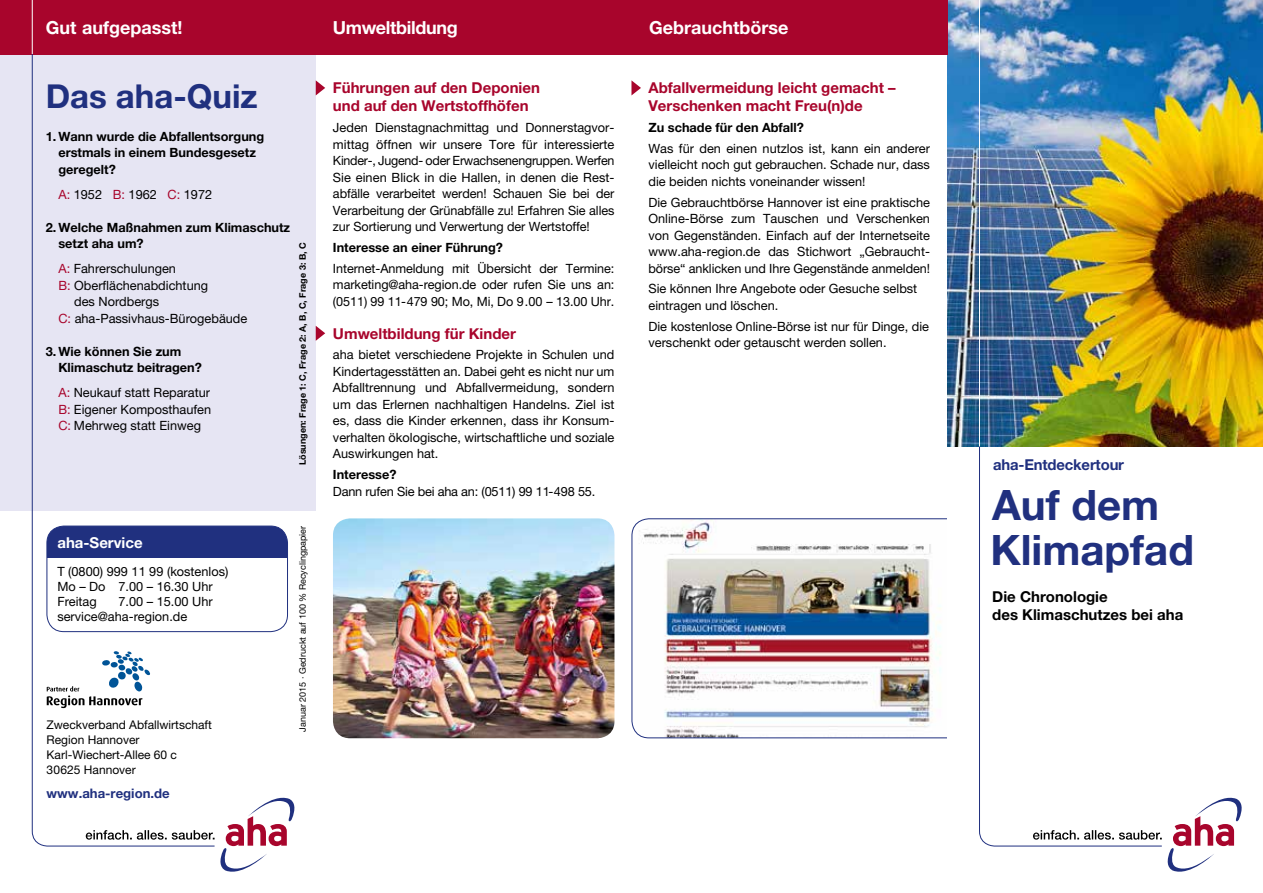
<style>
.page{position:relative;width:1263px;height:893px;background:#fff}
.page>*{position:absolute;margin:0;border:0;box-sizing:border-box;transform-origin:0 0}
.t1{font:42px/45px "Helvetica OT Neue Bold";color:#20307f}
.t2{font:33px "Helvetica OT Neue Bold";color:#20307f}
.t3{font:18px "Helvetica OT Neue Bold";color:#fff}
.t4{font:18px "Helvetica OT Neue Bold";letter-spacing:-.02em;color:#fff}
.t5{font:15px/18px "Helvetica OT Neue Bold";color:#a8052c}
.t6{font:15px/18px "Helvetica OT Neue Bold";color:#000}
.t7{font:15px "Helvetica OT Neue Bold";letter-spacing:-.01em;color:#20307f}
.t8{font:15px "Helvetica OT Neue Bold";color:#fff}
.t9{font:13.2px "Helvetica OT Neue Bold";color:#20307f}
.t10{font:12.75px/16.5px "Helvetica OT Neue Roman";color:#000;text-align:justify}
.t11{font:12.75px/16.5px "Helvetica OT Neue Bold";color:#000}
.t12{font:12px/15px "Helvetica OT Neue Roman";color:#000}
.t13{font:9px "Helvetica OT Neue Bold";color:#000}
.t14{font:9px "Helvetica OT Neue Roman";color:#000}
.s1{color:#a8052c}
</style>
<div class="page">
<img style="left:631px;top:518px;width:316px;height:221px">
<img style="left:947px;top:0;width:316px;height:446px">
<div style="left:0;top:38px;width:316px;height:472px;background:#e6e5f3"></div>
<div style="left:0;top:0;width:947px;height:54px;background:#a8052c"></div>
<hr style="left:32px;top:0;width:1px;height:54px;background:#fff">
<img style="left:333px;top:518px;width:281px;height:220px">
<hr style="left:979px;top:0;width:1px;height:599px;background:#fff">
<svg style="left:316px;top:326px;width:9px;height:15px"></svg>
<svg style="left:316px;top:80px;width:9px;height:15px"></svg>
<svg style="left:631px;top:80px;width:10px;height:15px"></svg>
<svg style="left:32px;top:53px;width:183px;height:794px"></svg>
<svg style="left:86px;top:797px;width:208px;height:75px"></svg>
<svg style="left:47px;top:651px;width:103px;height:57px"></svg>
<div style="left:47px;top:526px;width:240px;height:32px;background:#20307f"></div>
<div style="left:47px;top:526px;width:241px;height:106px;border:1px solid #20307f;border-radius:17px"></div>
<svg style="left:979px;top:446px;width:183px;height:401px"></svg>
<svg style="left:1033px;top:797px;width:209px;height:75px"></svg>
<h3 class="t3" style="left:46px;top:17px;width:138px">Gut aufgepasst!</h3>
<h3 class="t4" style="left:333px;top:17px;width:126px">Umweltbildung</h3>
<h3 class="t3" style="left:649px;top:17px;width:141px">Gebrauchtbörse</h3>
<h2 class="t2" style="left:46px;top:76px;width:214px">Das aha-Quiz</h2>
<p class="t11" style="left:58px;top:128px;width:207px;text-indent:-13px">1. Wann wurde die Abfallentsorgung erstmals in einem Bundesgesetz geregelt?</p>
<p class="t10" style="left:58px;top:186px;width:155px"><span class="s1">A:</span> 1952 <span class="s1">B:</span> 1962 <span class="s1">C:</span> 1972</p>
<p class="t11" style="left:58px;top:219px;width:233px;text-indent:-13px">2. Welche Maßnahmen zum Klimaschutz setzt aha um?</p>
<p class="t10" style="left:58px;top:260px;width:119px"><span class="s1">A:</span> Fahrerschulungen</p>
<p class="t10" style="left:58px;top:277px;width:151px"><span class="s1">B:</span> Oberflächenabdichtung</p>
<p class="t10" style="left:74px;top:293px;width:87px">des Nordbergs</p>
<p class="t10" style="left:58px;top:310px;width:190px"><span class="s1">C:</span> aha-Passivhaus-Bürogebäude</p>
<p class="t11" style="left:58px;top:343px;width:145px;text-indent:-13px">3. Wie können Sie zum<br>Klimaschutz beitragen?</p>
<p class="t10" style="left:58px;top:384px;width:154px"><span class="s1">A:</span> Neukauf statt Reparatur <span class="s1">B:</span> Eigener Komposthaufen <span class="s1">C:</span> Mehrweg statt Einweg</p>
<p class="t13" style="left:297px;top:465px;width:224px;rotate:-90deg">Lösungen: Frage 1: C, Frage 2: A, B, C, Frage 3: B, C</p>
<p class="t8" style="left:57px;top:533px;width:87px">aha-Service</p>
<p class="t10" style="left:57px;top:563px;width:173px;line-height:15px;text-align:left">T (0800) 999 11 99 (kostenlos)<br>Mo – Do 7.00 – 16.30 Uhr<br>Freitag</p>
<p class="t10" style="left:57px;top:593px;width:157px;line-height:15px;text-indent:61px">7.00 – 15.00 Uhr service@aha-region.de</p>
<p class="t12" style="left:47px;top:717px;width:167px">Zweckverband Abfallwirtschaft<br>Region Hannover<br>Karl-Wiechert-Allee 60 c<br>30625 Hannover</p>
<p class="t9" style="left:47px;top:785px;width:125px">www.aha-region.de</p>
<p class="t14" style="left:297px;top:732px;width:207px;rotate:-90deg">Januar 2015 · Gedruckt auf 100 % Recyclingpapier</p>
<p class="t5" style="left:333px;top:79px;width:208px">Führungen auf den Deponien und auf den Wertstoffhöfen</p>
<p class="t10" style="left:333px;top:119px;width:283px">Jeden Dienstagnachmittag und Donnerstagvor&shy;mittag öffnen wir unsere Tore für interessierte Kinder-, Jugend- oder Erwachsenengruppen. Werfen Sie einen Blick in die Hallen, in denen die Rest&shy;abfälle verarbeitet werden! Schauen Sie bei der Verarbeitung der Grünabfälle zu! Erfahren Sie alles zur Sortierung und Verwertung der Wertstoffe!</p>
<p class="t11" style="left:333px;top:239px;width:172px">Interesse an einer Führung?</p>
<p class="t10" style="left:333px;top:260px;width:283px">Internet-Anmeldung mit Übersicht der Termine: marketing@aha-region.de oder rufen Sie uns an: (0511) 99 11-479 90; Mo, Mi, Do 9.00 – 13.00 Uhr.</p>
<p class="t5" style="left:333px;top:324px;width:184px">Umweltbildung für Kinder</p>
<p class="t10" style="left:333px;top:346px;width:283px">aha bietet verschiedene Projekte in Schulen und Kindertagesstätten an. Dabei geht es nicht nur um Abfalltrennung und Abfallvermeidung, sondern um das Erlernen nachhaltigen Handelns. Ziel ist es, dass die Kinder erkennen, dass ihr Konsum&shy;verhalten ökologische, wirtschaftliche und soziale Auswirkungen hat.</p>
<p class="t11" style="left:333px;top:466px;width:65px">Interesse?</p>
<p class="t10" style="left:333px;top:483px;width:264px">Dann rufen Sie bei aha an: (0511) 99 11-498 55.</p>
<p class="t5" style="left:648px;top:79px;width:249px">Abfallvermeidung leicht gemacht –<br>Verschenken macht Freu(n)de</p>
<p class="t11" style="left:648px;top:119px;width:157px">Zu schade für den Abfall?</p>
<p class="t10" style="left:648px;top:140px;width:283px">Was für den einen nutzlos ist, kann ein anderer vielleicht noch gut gebrauchen. Schade nur, dass die beiden nichts voneinander wissen!</p>
<p class="t10" style="left:648px;top:194px;width:283px">Die Gebrauchtbörse Hannover ist eine praktische Online-Börse zum Tauschen und Verschenken von Gegenständen. Einfach auf der Internetseite www.aha-region.de das Stichwort „Gebraucht&shy;börse“ anklicken und Ihre Gegenstände anmelden!</p>
<p class="t10" style="left:648px;top:280px;width:270px">Sie können Ihre Angebote oder Gesuche selbst eintragen und löschen.</p>
<p class="t10" style="left:648px;top:318px;width:282px">Die kostenlose Online-Börse ist nur für Dinge, die verschenkt oder getauscht werden sollen.</p>
<p class="t7" style="left:993px;top:455px;width:133px">aha-Entdeckertour</p>
<h1 class="t1" style="left:990px;top:481px;width:205px">Auf dem<br>Klimapfad</h1>
<p class="t6" style="left:992px;top:588px;width:193px">Die Chronologie<br>des Klimaschutzes bei aha</p>
</div>
